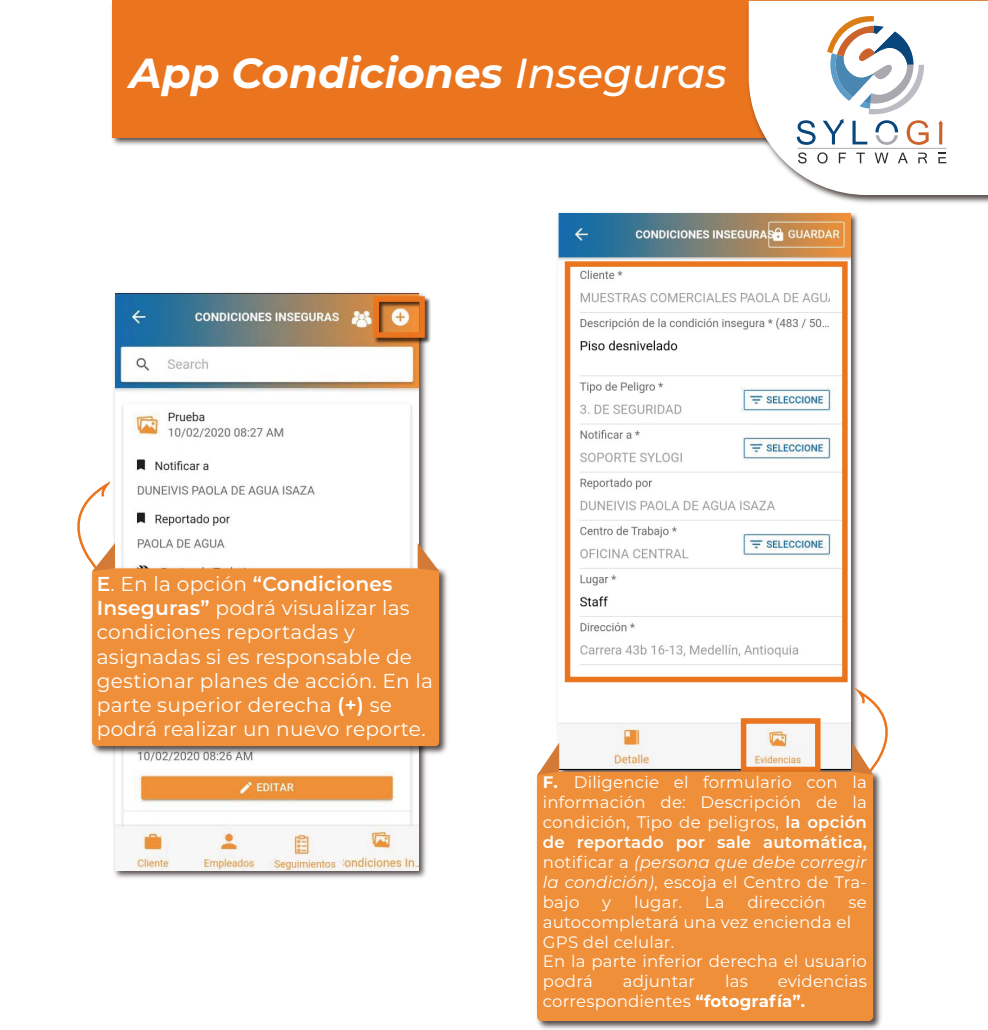
<style>
.page{position:relative;width:988px;height:1030px;background:#fff}
.page>*{position:absolute;margin:0;border:0;box-sizing:border-box;transform-origin:0 0}
.t1{font:italic 700 42px "Montserrat";color:#fff}
.t2{font:20.15px/24.1px "Montserrat";letter-spacing:.01em;color:#fff}
.t3{font:16.6px/19.9px "Montserrat";letter-spacing:.01em;color:#fff}
.s1{font-weight:500}
.s2{font-weight:600}
.s3{font-weight:700}
.s4{font-style:italic}
</style>
<div class="page">
<img style="left:558px;top:213px;width:304px;height:555px">
<img style="left:559px;top:214px;width:291px;height:554px">
<img style="left:112px;top:138px;width:633px;height:7px">
<div style="left:112px;top:0;width:876px;height:138px;background:#ea751e"></div>
<img style="left:745px;top:0;width:243px;height:203px">
<div style="left:749px;top:1px;width:239px;height:194px;background:#fff"></div>
<svg style="left:798px;top:152px;width:9px;height:12px"></svg>
<svg style="left:817px;top:152px;width:11px;height:12px"></svg>
<svg style="left:839px;top:153px;width:7px;height:10px"></svg>
<svg style="left:856px;top:153px;width:9px;height:10px"></svg>
<svg style="left:875px;top:153px;width:13px;height:10px"></svg>
<svg style="left:898px;top:153px;width:10px;height:10px"></svg>
<svg style="left:918px;top:153px;width:9px;height:10px"></svg>
<hr style="left:798px;top:148px;width:149px;height:1px;background:#aeaeae">
<svg style="left:938px;top:153px;width:8px;height:10px"></svg>
<svg style="left:938px;top:120px;width:5px;height:4px"></svg>
<svg style="left:797px;top:120px;width:19px;height:25px"></svg>
<hr style="left:939px;top:124px;width:3px;height:20px;background:#ca632c">
<svg style="left:823px;top:15px;width:106px;height:130px;background:#dadbdc"></svg>
<div style="left:565px;top:261px;width:283px;height:421px;border:6px solid #ea751e"></div>
<div style="left:741px;top:718px;width:80px;height:54px;border:6px solid #ea751e"></div>
<img style="left:114px;top:293px;width:312px;height:585px">
<img style="left:115px;top:293px;width:303px;height:577px">
<img style="left:92px;top:564px;width:355px;height:193px">
<div style="left:92px;top:568px;width:347px;height:178px;background:#ef8f39;border-radius:4px"></div>
<svg style="left:77px;top:485px;width:38px;height:86px"></svg>
<svg style="left:418px;top:543px;width:21px;height:28px"></svg>
<img style="left:537px;top:768px;width:345px;height:261px">
<div style="left:537px;top:772px;width:336px;height:249px;background:#ef8f39;border-radius:5px"></div>
<svg style="left:537px;top:743px;width:22px;height:32px"></svg>
<svg style="left:852px;top:692px;width:36px;height:83px"></svg>
<img style="left:373px;top:295px;width:58px;height:51px">
<div style="left:374px;top:296px;width:51px;height:42px;border:6px solid #ea751e"></div>
<h1 class="t1" style="left:130px;top:43px;width:599px">App Condiciones <span class="s1">Inseguras</span></h1>
<p class="t2" style="left:97px;top:571px;width:338px"><span class="s2">E</span>. En la opción <span class="s2">“Condiciones<br>Inseguras”</span> podrá visualizar las condiciones reportadas y asignadas si es responsable de gestionar planes de acción. En la parte superior derecha <span class="s2">(+)</span> se podrá realizar un nuevo reporte.</p>
<p class="t3" style="left:543px;top:772px;width:326px;text-align:justify"><span class="s3">F.</span> Diligencie el formulario con la información de: Descripción de la condición, Tipo de peligros, <span class="s2">la opción de reportado por sale automática, </span>notificar a <span class="s4">(persona que debe corregir la condición)</span>, escoja el Centro de Tra&shy;bajo</p>
<p class="t3" style="left:602px;top:891px;width:10px">y</p>
<p class="t3" style="left:634px;top:891px;width:49px">lugar.</p>
<p class="t3" style="left:705px;top:891px;width:21px">La</p>
<p class="t3" style="left:747px;top:891px;width:80px">dirección</p>
<p class="t3" style="left:543px;top:891px;width:326px;text-indent:306px">se autocompletará una vez encienda el<br>GPS del celular.<br>En la parte inferior derecha el usuario podrá</p>
<p class="t3" style="left:543px;top:971px;width:326px;text-indent:235px">evidencias correspondientes <span class="s3">“fotografía”.</span></p>
<p class="t3" style="left:623px;top:971px;width:74px">adjuntar</p>
<p class="t3" style="left:725px;top:971px;width:24px">las</p>
</div>
